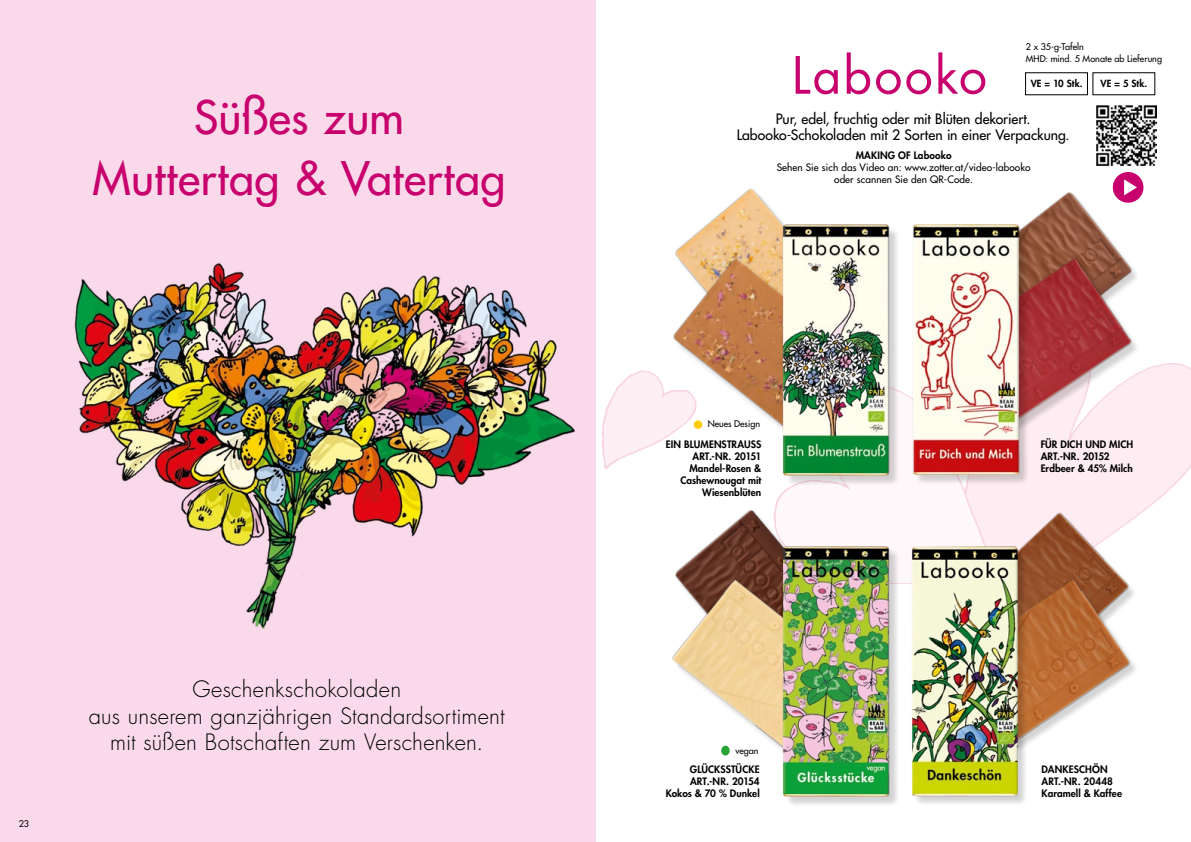
<style>
.page{position:relative;width:1191px;height:842px;background:#fff}
.page>*{position:absolute;margin:0;border:0;box-sizing:border-box;transform-origin:0 0}
.t1{font:50px "Futura Std";letter-spacing:.04em;color:#c7006d}
.t2{font:500 45px/61px "Futura Std";letter-spacing:.01em;color:#c7006d;text-align:center}
.t3{font:300 22px/26.4px "Futura Std";letter-spacing:.01em;color:#000;text-align:center}
.t4{font:500 14px/16.8px "Futura Std";color:#000;text-align:center}
.t5{font:800 10px/12px "Futura Std";letter-spacing:.005em;color:#000}
.t6{font:500 10px/12px "Futura Std";letter-spacing:.01em;color:#000;text-align:center}
.t7{font:800 9.6px "Futura Std";letter-spacing:.01em;color:#000}
.t8{font:500 9px/12px "Futura Std";color:#000}
</style>
<div class="page">
<img style="left:601px;top:363px;width:590px;height:221px">
<div style="left:0;top:0;width:595px;height:842px;background:#fadaea"></div>
<img style="left:74px;top:263px;width:501px;height:366px">
<img style="left:622px;top:188px;width:266px;height:241px">
<img style="left:624px;top:222px;width:260px;height:258px">
<div style="left:785px;top:227px;width:115px;height:259px;background:#000;opacity:.18"></div>
<img style="left:782px;top:225px;width:108px;height:252px">
<img style="left:1038px;top:172px;width:139px;height:245px">
<img style="left:914px;top:215px;width:261px;height:261px">
<img style="left:910px;top:225px;width:118px;height:261px">
<img style="left:622px;top:482px;width:267px;height:102px">
<img style="left:624px;top:538px;width:258px;height:218px">
<div style="left:785px;top:548px;width:115px;height:259px;background:#000;opacity:.18"></div>
<img style="left:782px;top:546px;width:108px;height:252px">
<img style="left:922px;top:476px;width:254px;height:108px">
<img style="left:911px;top:536px;width:263px;height:207px">
<div style="left:914px;top:548px;width:114px;height:258px;background:#000;opacity:.18"></div>
<img style="left:910px;top:546px;width:109px;height:252px">
<div style="left:721px;top:746px;width:8px;height:9px;background:#28a437;border-radius:50%"></div>
<img style="left:1096px;top:105px;width:61px;height:61px">
<div style="left:694px;top:420px;width:8px;height:9px;background:#fc0;border-radius:50%"></div>
<h2 class="t2" style="left:93px;top:87px;width:414px">Süßes zum<br>Muttertag &amp; Vatertag</h2>
<p class="t8" style="left:19px;top:817px;width:12px">23</p>
<h3 class="t3" style="left:89px;top:676px;width:417px">Geschenkschokoladen<br>aus unserem ganzjährigen Standardsortiment mit süßen Botschaften zum Verschenken.</h3>
<h1 class="t1" style="left:792px;top:43px;width:197px">Labooko</h1>
<p class="t8" style="left:1025px;top:41px;width:138px">2 x 35-g-Tafeln<br>MHD: mind. 5 Monate ab Lieferung</p>
<p class="t7" style="left:1030px;top:78px;width:53px">VE = 10 Stk.</p>
<p class="t7" style="left:1100px;top:78px;width:48px">VE = 5 Stk.</p>
<h3 class="t4" style="left:736px;top:110px;width:334px">Pur, edel, fruchtig oder mit Blüten dekoriert.<br>Labooko-Schokoladen mit 2 Sorten in einer Verpackung.</h3>
<p class="t5" style="left:855px;top:150px;width:97px">MAKING OF Labooko</p>
<p class="t6" style="left:776px;top:162px;width:255px">Sehen Sie sich das Video an: www.zotter.at/video-labooko oder scannen Sie den QR-Code.</p>
<p class="t8" style="left:707px;top:418px;width:54px">Neues Design</p>
<p class="t5" style="left:666px;top:438px;width:97px;text-align:right">EIN BLUMENSTRAUSS<br>ART.-NR. 20151<br>Mandel-Rosen &amp;<br>Cashewnougat mit<br>Wiesenblüten</p>
<p class="t5" style="left:1040px;top:438px;width:94px">FÜR DICH UND MICH<br>ART.-NR. 20152<br>Erdbeer &amp; 45% Milch</p>
<p class="t8" style="left:735px;top:744px;width:25px">vegan</p>
<p class="t5" style="left:665px;top:763px;width:95px;text-align:right">GLÜCKSSTÜCKE<br>ART.-NR. 20154<br>Kokos &amp; 70 % Dunkel</p>
<p class="t5" style="left:1041px;top:763px;width:82px">DANKESCHÖN<br>ART.-NR. 20448<br>Karamell &amp; Kaffee</p>
</div>
